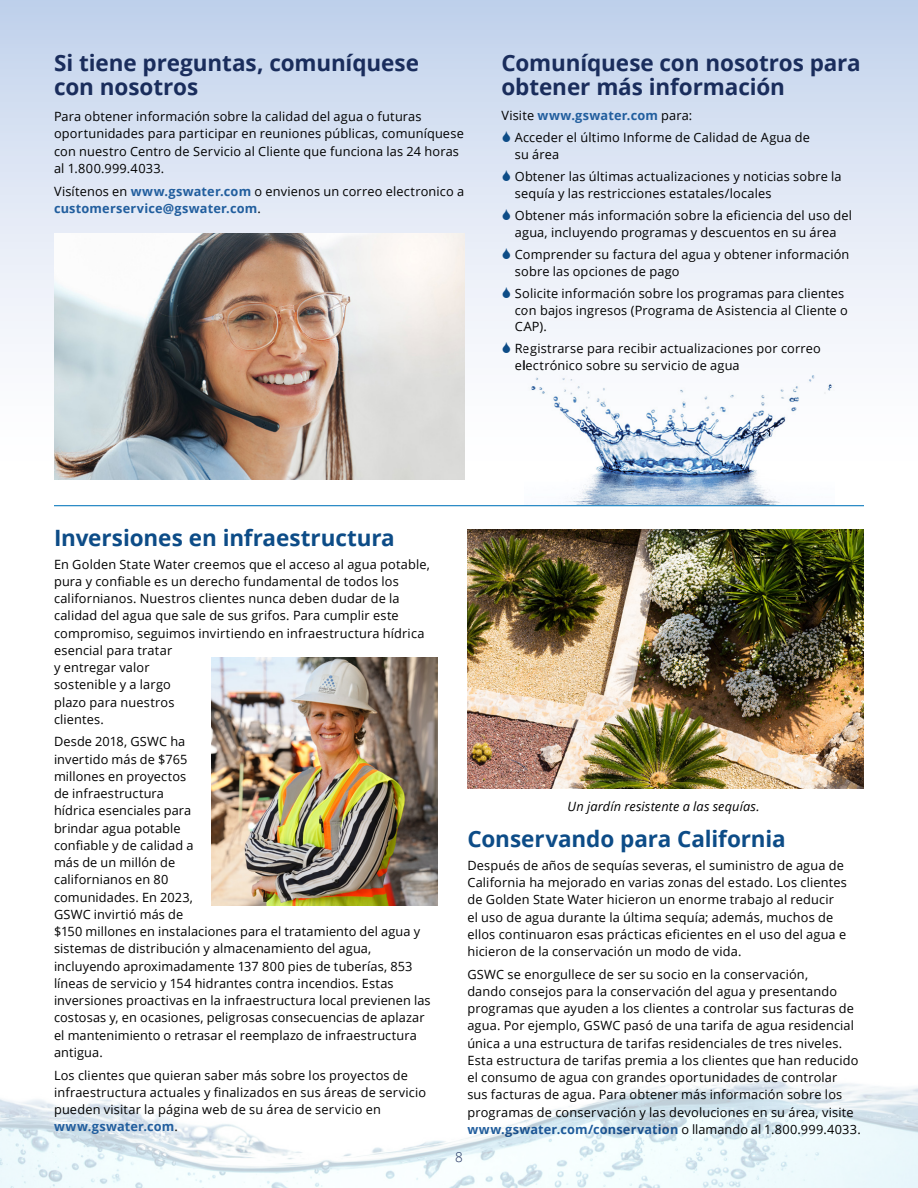
<style>
.page{position:relative;width:918px;height:1188px;background:#fff}
.page>*{position:absolute;margin:0;border:0;box-sizing:border-box;transform-origin:0 0}
.t1{font:700 22.5px/24px "Open Sans";letter-spacing:-.005em;color:#1a2d5c}
.t2{font:700 22.5px "Open Sans";letter-spacing:-.005em;color:#0d4c87}
.t3{font:300 13.5px "Open Sans";color:#1a2d5c}
.t4{font:12.75px/17.2px "Open Sans";letter-spacing:.01em;color:#000}
.t5{font:700 12.75px/17.2px "Open Sans";letter-spacing:.015em;color:#215e9e}
.t6{font:italic 12.75px "Open Sans";letter-spacing:.01em;color:#000}
.s1{font-weight:400;color:#000}
.s2{font-weight:700;color:#215e9e}
</style>
<div class="page">
<img style="left:0;top:1074px;width:918px;height:114px">
<div style="left:0;top:0;width:918px;height:492px;background:linear-gradient(to bottom,#c4d4ed,#fff)"></div>
<hr style="left:54px;top:505px;width:810px;height:1px;background:#0073ba">
<img style="left:55px;top:233px;width:409px;height:247px">
<img style="left:524px;top:313px;width:310px;height:192px">
<img style="left:212px;top:657px;width:226px;height:249px">
<img style="left:467px;top:529px;width:397px;height:259px">
<svg style="left:503px;top:131px;width:7px;height:11px"></svg>
<svg style="left:503px;top:170px;width:7px;height:11px"></svg>
<svg style="left:503px;top:209px;width:7px;height:11px"></svg>
<svg style="left:503px;top:248px;width:7px;height:11px"></svg>
<svg style="left:503px;top:287px;width:7px;height:11px"></svg>
<svg style="left:503px;top:342px;width:7px;height:11px"></svg>
<h1 class="t1" style="left:54px;top:50px;width:367px">Si tiene preguntas, comuníquese con nosotros</h1>
<p class="t4" style="left:54px;top:108px;width:411px">Para obtener información sobre la calidad del agua o futuras oportunidades para participar en reuniones públicas, comuníquese con nuestro Centro de Servicio al Cliente que funciona las 24 horas al 1.800.999.4033.</p>
<p class="t5" style="left:54px;top:182px;width:412px"><span class="s1">Visítenos en</span> www.gswater.com <span class="s1">o envienos un correo electronico a </span>customerservice@gswater.com<span class="s1">.</span></p>
<h1 class="t1" style="left:501px;top:50px;width:361px">Comuníquese con nosotros para obtener más información</h1>
<p class="t4" style="left:515px;top:104px;width:297px;line-height:21.9px;text-indent:-14px">Visite <span class="s2">www.gswater.com</span> para:<br>Acceder el último Informe de Calidad de Agua de</p>
<p class="t4" style="left:515px;top:143px;width:328px;line-height:22.5px">su área<br>Obtener las últimas actualizaciones y noticias sobre la</p>
<p class="t4" style="left:515px;top:181px;width:339px;line-height:22.5px">sequía y las restricciones estatales/locales<br>Obtener más información sobre la eficiencia del uso del</p>
<p class="t4" style="left:515px;top:220px;width:336px;line-height:22.5px">agua, incluyendo programas y descuentos en su área<br>Comprender su factura del agua y obtener información</p>
<p class="t4" style="left:515px;top:259px;width:331px;line-height:22.5px">sobre las opciones de pago<br>Solicite información sobre los programas para clientes</p>
<p class="t4" style="left:515px;top:301px;width:334px;line-height:16.5px">con bajos ingresos (Programa de Asistencia al Cliente o<br>CAP).</p>
<p class="t4" style="left:515px;top:340px;width:308px;line-height:16.5px">Registrarse para recibir actualizaciones por correo electrónico sobre su servicio de agua</p>
<h1 class="t2" style="left:54px;top:522px;width:342px">Inversiones en infraestructura</h1>
<p class="t4" style="left:54px;top:555px;width:378px">En Golden State Water creemos que el acceso al agua potable, pura y confiable es un derecho fundamental de todos los californianos. Nuestros clientes nunca deben dudar de la calidad del agua que sale de sus grifos. Para cumplir este compromiso, seguimos invirtiendo en infraestructura hídrica esencial para tratar<br>y entregar valor<br>sostenible y a largo<br>plazo para nuestros<br>clientes.</p>
<p class="t4" style="left:54px;top:733px;width:378px">Desde 2018, GSWC ha<br>invertido más de $765<br>millones en proyectos<br>de infraestructura<br>hídrica esenciales para<br>brindar agua potable<br>confiable y de calidad a<br>más de un millón de<br>californianos en 80<br>comunidades. En 2023,<br>GSWC invirtió más de<br>$150 millones en instalaciones para el tratamiento del agua y sistemas de distribución y almacenamiento del agua, incluyendo aproximadamente 137 800 pies de tuberías, 853 líneas de servicio y 154 hidrantes contra incendios. Estas inversiones proactivas en la infraestructura local previenen las costosas y, en ocasiones, peligrosas consecuencias de aplazar el mantenimiento o retrasar el reemplazo de infraestructura antigua.</p>
<p class="t4" style="left:54px;top:1066px;width:374px">Los clientes que quieran saber más sobre los proyectos de infraestructura actuales y finalizados en sus áreas de servicio pueden visitar la página web de su área de servicio en <span class="s2">www.gswater.com</span>.</p>
<p class="t6" style="left:568px;top:797px;width:194px">Un jardín resistente a las sequías.</p>
<h1 class="t2" style="left:467px;top:823px;width:320px">Conservando para California</h1>
<p class="t4" style="left:467px;top:856px;width:381px">Después de años de sequías severas, el suministro de agua de California ha mejorado en varias zonas del estado. Los clientes de Golden State Water hicieron un enorme trabajo al reducir el uso de agua durante la última sequía; además, muchos de ellos continuaron esas prácticas eficientes en el uso del agua e hicieron de la conservación un modo de vida.</p>
<p class="t4" style="left:467px;top:965px;width:395px">GSWC se enorgullece de ser su socio en la conservación,<br>dando consejos para la conservación del agua y presentando programas que ayuden a los clientes a controlar sus facturas de agua. Por ejemplo, GSWC pasó de una tarifa de agua residencial única a una estructura de tarifas residenciales de tres niveles.<br>Esta estructura de tarifas premia a los clientes que han reducido el consumo de agua con grandes oportunidades de controlar sus facturas de agua. Para obtener más información sobre los programas de conservación y las devoluciones en su área, visite <span class="s2">www.gswater.com/conservation</span> o llamando al 1.800.999.4033.</p>
<p class="t3" style="left:455px;top:1147px;width:9px">8</p>
</div>
